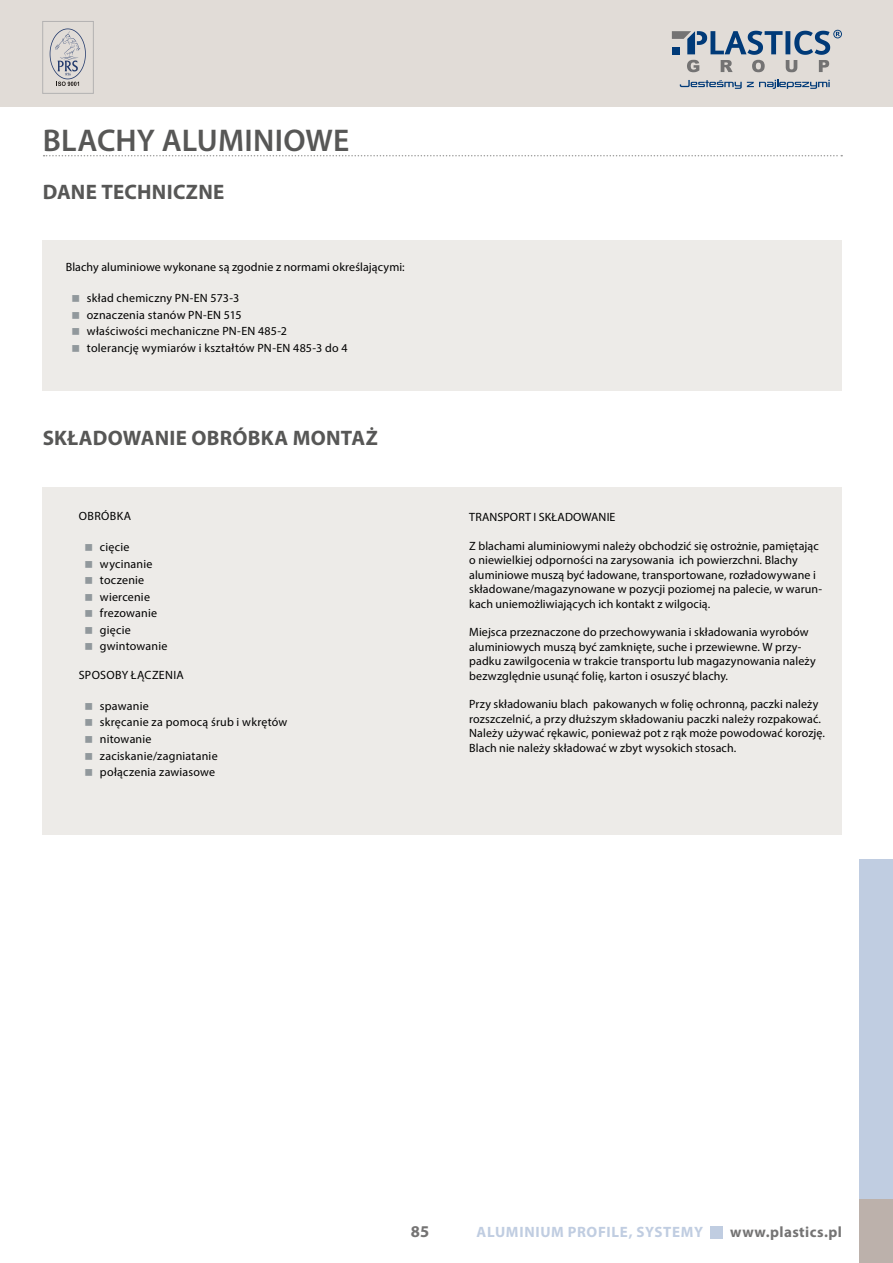
<style>
.page{position:relative;width:893px;height:1263px;background:#fff}
.page>*{position:absolute;margin:0;border:0;box-sizing:border-box;transform-origin:0 0}
.t1{font:600 31.5px "Myriad Pro";letter-spacing:.01em;color:#575756}
.t2{font:700 21px "Myriad Pro";letter-spacing:.015em;color:#575756}
.t3{font:700 16.5px "Myriad Pro";color:#747373}
.t4{font:700 15px "Myriad Pro";letter-spacing:.04em;color:#c0cde1}
.t5{font:700 15px "Myriad Pro";letter-spacing:.03em;color:#747373}
.t6{font:12px/16.5px "Myriad Pro";letter-spacing:.01em;color:#000}
.t7{font:12px "Myriad Pro";letter-spacing:.03em;color:#000}
</style>
<div class="page">
<div style="left:0;top:0;width:893px;height:106px;background:#e1dcd7"></div>
<svg style="left:672px;top:30px;width:170px;height:42px"></svg>
<svg style="left:680px;top:80px;width:150px;height:9px"></svg>
<div style="left:710px;top:1226px;width:13px;height:13px;background:#c0cde1"></div>
<div style="left:859px;top:859px;width:34px;height:340px;background:#c0cde1"></div>
<div style="left:859px;top:1199px;width:34px;height:64px;background:#bcb1ab"></div>
<svg style="left:50px;top:29px;width:36px;height:57px"></svg>
<div style="left:43px;top:21px;width:51px;height:73px;border:1px solid #b3b2b2"></div>
<div style="left:43px;top:240px;width:799px;height:150px;background:#edebe8"></div>
<div style="left:43px;top:487px;width:799px;height:347px;background:#edebe8"></div>
<svg style="left:44px;top:155px;width:798px;height:1px"></svg>
<h1 class="t1" style="left:43px;top:121px;width:308px">BLACHY ALUMINIOWE</h1>
<h2 class="t2" style="left:43px;top:178px;width:183px">DANE TECHNICZNE</h2>
<p class="t6" style="left:66px;top:259px;width:340px">Blachy aluminiowe wykonane są zgodnie z normami określającymi:</p>
<p class="t6" style="left:87px;top:290px;width:262px">skład chemiczny PN-EN 573-3<br>oznaczenia stanów PN-EN 515<br>właściwości mechaniczne PN-EN 485-2<br>tolerancję wymiarów i kształtów PN-EN 485-3 do 4</p>
<h2 class="t2" style="left:43px;top:425px;width:337px">SKŁADOWANIE OBRÓBKA MONTAŻ</h2>
<p class="t7" style="left:79px;top:509px;width:54px">OBRÓBKA</p>
<p class="t6" style="left:100px;top:539px;width:69px">cięcie wycinanie toczenie wiercenie frezowanie gięcie gwintowanie</p>
<p class="t6" style="left:79px;top:666px;width:107px">SPOSOBY ŁĄCZENIA</p>
<p class="t6" style="left:100px;top:697px;width:189px">spawanie<br>skręcanie za pomocą śrub i wkrętów nitowanie<br>zaciskanie/zagniatanie<br>połączenia zawiasowe</p>
<p class="t6" style="left:469px;top:509px;width:148px">TRANSPORT I SKŁADOWANIE</p>
<p class="t6" style="left:469px;top:538px;width:354px;line-height:14.4px">Z blachami aluminiowymi należy obchodzić się ostrożnie, pamiętając o niewielkiej odporności na zarysowania ich powierzchni. Blachy aluminiowe muszą być ładowane, transportowane, rozładowywane i składowane/magazynowane w pozycji poziomej na palecie, w warun&shy;kach uniemożliwiających ich kontakt z wilgocią.</p>
<p class="t6" style="left:469px;top:625px;width:348px;line-height:14.4px">Miejsca przeznaczone do przechowywania i składowania wyrobów aluminiowych muszą być zamknięte, suche i przewiewne. W przy&shy;padku zawilgocenia w trakcie transportu lub magazynowania należy bezwzględnie usunąć folię, karton i osuszyć blachy.</p>
<p class="t6" style="left:469px;top:697px;width:357px;line-height:14.4px">Przy składowaniu blach pakowanych w folię ochronną, paczki należy rozszczelnić, a przy dłuższym składowaniu paczki należy rozpakować.<br>Należy używać rękawic, ponieważ pot z rąk może powodować korozję.<br>Blach nie należy składować w zbyt wysokich stosach.</p>
<h3 class="t3" style="left:411px;top:1221px;width:20px">85</h3>
<p class="t4" style="left:477px;top:1222px;width:228px">ALUMINIUM PROFILE, SYSTEMY</p>
<p class="t5" style="left:730px;top:1222px;width:113px">www.plastics.pl</p>
</div>
